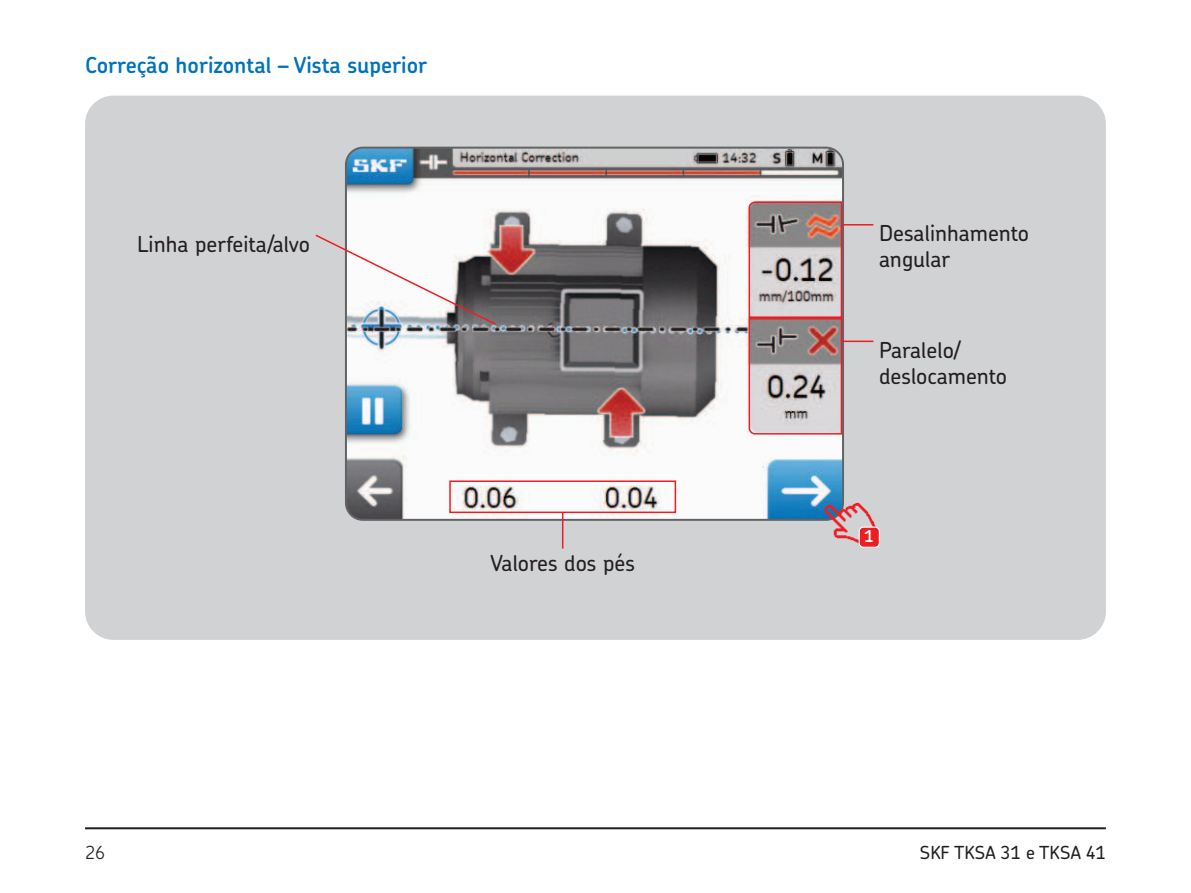
<style>
.page{position:relative;width:1191px;height:893px;background:#fff}
.page>*{position:absolute;margin:0;border:0;box-sizing:border-box;transform-origin:0 0}
.t1{font:500 22px/26px "SKF Chevin OT";color:#231f20}
.t2{font:600 22px "SKF Chevin OT";color:#0072bc}
.t3{font:500 18px "SKF Chevin OT";color:#231f20}
.t4{font:300 18px "SKF Chevin OT";color:#231f20}
.t5{font:600 16.4px "SKF Chevin OT";color:#fff}
</style>
<div class="page">
<hr style="left:85px;top:827px;width:1021px;height:2px;background:#231f20">
<div style="left:85px;top:96px;width:1021px;height:544px;background:#d1d2d4;border-radius:28px"></div>
<img style="left:346px;top:148px;width:497px;height:370px">
<div style="left:345px;top:147px;width:499px;height:374px;border:2px solid #636366;border-radius:17px"></div>
<svg style="left:315px;top:233px;width:183px;height:93px"></svg>
<img style="left:823px;top:498px;width:53px;height:46px">
<div style="left:859px;top:527px;width:20px;height:20px;background:#ee1d23;border-radius:4px"></div>
<div style="left:858px;top:527px;width:22px;height:21px;border:1px solid #fff;border-radius:4px"></div>
<hr style="left:841px;top:224px;width:32px;height:2px;background:#ee1d23">
<hr style="left:841px;top:341px;width:32px;height:1px;background:#ee1d23">
<img style="left:748px;top:201px;width:95px;height:234px">
<div style="left:449px;top:480px;width:227px;height:33px;border:2px solid #ee1d23"></div>
<hr style="left:562px;top:513px;width:1px;height:35px;background:#ee1d23">
<p class="t2" style="left:85px;top:51px;width:343px">Correção horizontal – Vista superior</p>
<p class="t1" style="left:137px;top:232px;width:175px">Linha perfeita/alvo</p>
<p class="t1" style="left:490px;top:552px;width:146px">Valores dos pés</p>
<p class="t1" style="left:879px;top:222px;width:151px">Desalinhamento angular</p>
<p class="t1" style="left:879px;top:338px;width:129px">Paralelo/ deslocamento</p>
<p class="t5" style="left:864px;top:526px;width:11px">1</p>
<p class="t4" style="left:85px;top:841px;width:22px">26</p>
<p class="t3" style="left:920px;top:842px;width:187px">SKF TKSA 31 e TKSA 41</p>
</div>
